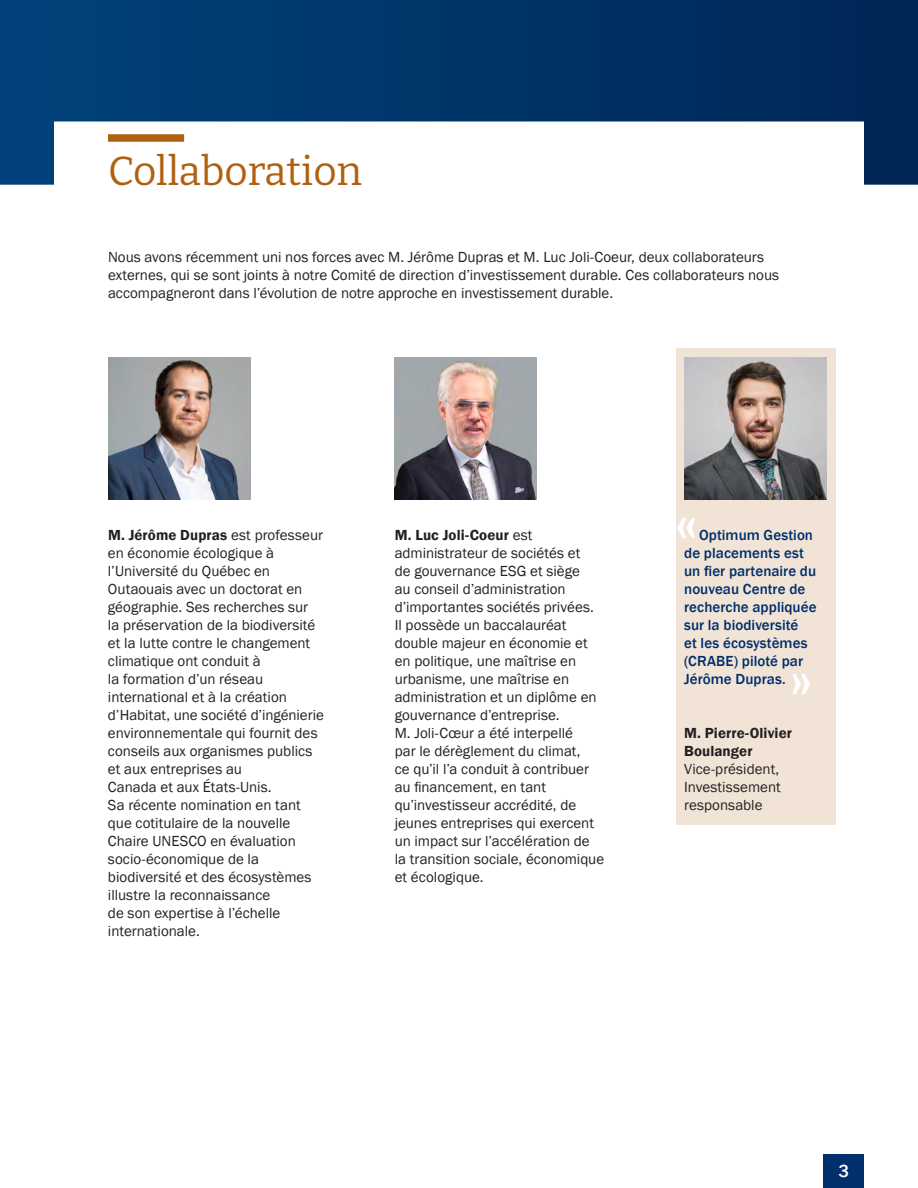
<style>
.page{position:relative;width:918px;height:1188px;background:#fff}
.page>*{position:absolute;margin:0;border:0;box-sizing:border-box;transform-origin:0 0}
.t1{font:500 72px "Franklin Gothic";color:#fff}
.t2{font:100 40.5px "Bitter";color:#b06010}
.t3{font:500 18px "Franklin Gothic";color:#fff}
.t4{font:15px/18px "Franklin Gothic";color:#231f20}
.t5{font:500 15px/18px "Franklin Gothic";letter-spacing:.005em;color:#002f6c}
.s1{font-weight:600}
</style>
<div class="page">
<svg style="left:0;top:0;width:918px;height:185px"></svg>
<div style="left:676px;top:349px;width:160px;height:476px;background:#f1e4d6"></div>
<div style="left:108px;top:134px;width:76px;height:8px;background:#b06010"></div>
<img style="left:395px;top:358px;width:142px;height:142px">
<img style="left:684px;top:358px;width:142px;height:142px">
<img style="left:108px;top:358px;width:142px;height:142px">
<div style="left:824px;top:1154px;width:40px;height:34px;background:#002f6c"></div>
<p class="t2" style="left:108px;top:145px;width:256px">Collaboration</p>
<p class="t4" style="left:108px;top:248px;width:673px">Nous avons récemment uni nos forces avec M. Jérôme Dupras et M. Luc Joli-Coeur, deux collaborateurs externes, qui se sont joints à notre Comité de direction d’investissement durable. Ces collaborateurs nous accompagneront dans l’évolution de notre approche en investissement durable.</p>
<p class="t1" style="left:675px;top:477px;width:25px">«</p>
<p class="t4" style="left:108px;top:526px;width:217px"><span class="s1">M. Jérôme Dupras</span> est professeur en économie écologique à l’Université du Québec en<br>Outaouais avec un doctorat en géographie. Ses recherches sur<br>la préservation de la biodiversité et la lutte contre le changement climatique ont conduit à<br>la formation d’un réseau international et à la création d’Habitat, une société d’ingénierie environnementale qui fournit des conseils aux organismes publics et aux entreprises au<br>Canada et aux États-Unis.<br>Sa récente nomination en tant que cotitulaire de la nouvelle<br>Chaire UNESCO en évaluation socio-économique de la biodiversité et des écosystèmes illustre la reconnaissance<br>de son expertise à l’échelle internationale.</p>
<p class="t4" style="left:395px;top:526px;width:211px"><span class="s1">M. Luc Joli-Coeur</span> est administrateur de sociétés et<br>de gouvernance ESG et siège<br>au conseil d’administration d’importantes sociétés privées.<br>Il possède un baccalauréat double majeur en économie et en politique, une maîtrise en urbanisme, une maîtrise en administration et un diplôme en gouvernance d’entreprise.<br>M. Joli-Cœur a été interpellé<br>par le dérèglement du climat,<br>ce qu’il l’a conduit à contribuer au financement, en tant qu’investisseur accrédité, de jeunes entreprises qui exercent un impact sur l’accélération de la transition sociale, économique et écologique.</p>
<p class="t5" style="left:684px;top:526px;width:134px;text-indent:15px">Optimum Gestion de placements est un fier partenaire du nouveau Centre de recherche appliquée sur la biodiversité<br>et les écosystèmes (CRABE) piloté par<br>Jérôme Dupras.</p>
<p class="t1" style="left:789px;top:634px;width:25px">»</p>
<p class="t4" style="left:684px;top:724px;width:109px"><span class="s1">M. Pierre-Olivier<br>Boulanger<br></span>Vice-président,<br>Investissement responsable</p>
<p class="t3" style="left:838px;top:1160px;width:12px">3</p>
</div>
